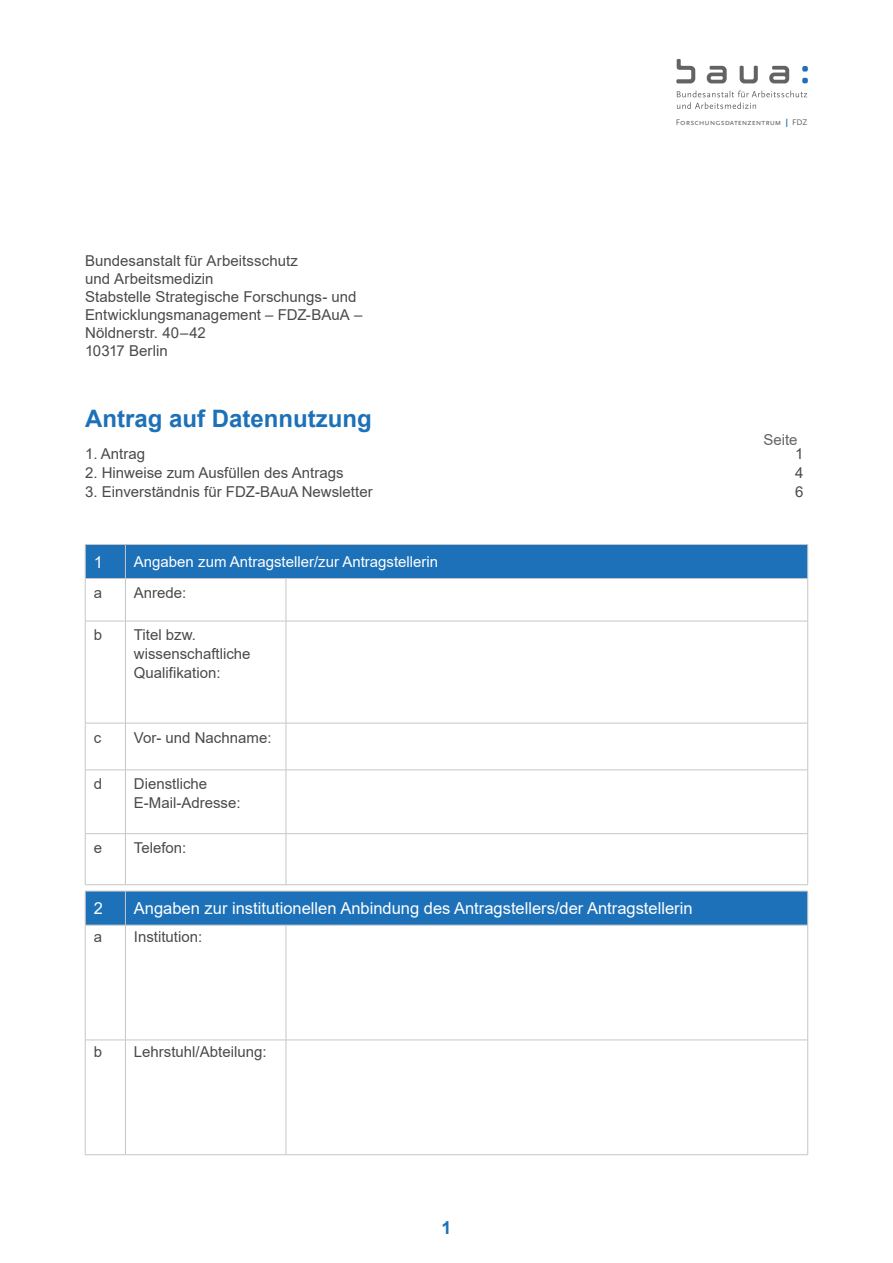
<style>
.page{position:relative;width:893px;height:1263px;background:#fff}
.page>*{position:absolute;margin:0;border:0;box-sizing:border-box;transform-origin:0 0}
.Überschrift1_H1_im_TOC{font:700 24px "Arial";color:#1d71b8}
.t1{font:700 18px "Arial";color:#1d71b8}
.Normal{font:16.5px "Arial";color:#fff}
.Default{font:16.5px "Arial";color:#fff}
.Fließt10p_P{font:15px/18px "Arial";color:#4a4a49}
.Text_Tabelle{font:15px/18.8px "Arial";color:#4a4a49}
.Überschrift2_H2{font:15px "Arial";color:#fff}
.Inhaltsverzeichnis{font:15px "Arial";color:#4a4a49}
.Tabelle{font:15px "Arial";color:#646363}
.t2{font:8.55px "Scala Sans Pro";color:#646363}
.s1{font-weight:700;color:#1d71b8}
</style>
<div class="page">
<svg style="left:802px;top:78px;width:6px;height:5px"></svg>
<svg style="left:802px;top:66px;width:6px;height:6px"></svg>
<svg style="left:677px;top:91px;width:130px;height:18px"></svg>
<svg style="left:676px;top:59px;width:19px;height:24px"></svg>
<svg style="left:740px;top:65px;width:18px;height:18px"></svg>
<svg style="left:707px;top:66px;width:20px;height:17px"></svg>
<svg style="left:769px;top:66px;width:20px;height:17px"></svg>
<div style="left:86px;top:545px;width:721px;height:33px;background:#1d71b8"></div>
<hr style="left:85px;top:544px;width:40px;height:1px;background:#c6c6c6">
<hr style="left:85px;top:545px;width:1px;height:33px;background:#c6c6c6">
<hr style="left:125px;top:544px;width:161px;height:1px;background:#c6c6c6">
<hr style="left:125px;top:545px;width:1px;height:33px;background:#c6c6c6">
<hr style="left:286px;top:544px;width:522px;height:1px;background:#c6c6c6">
<hr style="left:807px;top:545px;width:1px;height:33px;background:#c6c6c6">
<hr style="left:85px;top:578px;width:40px;height:1px;background:#c6c6c6">
<hr style="left:85px;top:579px;width:1px;height:42px;background:#c6c6c6">
<hr style="left:125px;top:578px;width:161px;height:1px;background:#c6c6c6">
<hr style="left:125px;top:579px;width:1px;height:42px;background:#c6c6c6">
<hr style="left:286px;top:578px;width:522px;height:1px;background:#c6c6c6">
<hr style="left:286px;top:579px;width:1px;height:42px;background:#c6c6c6">
<hr style="left:807px;top:579px;width:1px;height:42px;background:#c6c6c6">
<hr style="left:85px;top:621px;width:40px;height:1px;background:#c6c6c6">
<hr style="left:85px;top:621px;width:1px;height:102px;background:#c6c6c6">
<hr style="left:125px;top:621px;width:161px;height:1px;background:#c6c6c6">
<hr style="left:125px;top:621px;width:1px;height:102px;background:#c6c6c6">
<hr style="left:286px;top:621px;width:522px;height:1px;background:#c6c6c6">
<hr style="left:286px;top:621px;width:1px;height:102px;background:#c6c6c6">
<hr style="left:807px;top:621px;width:1px;height:102px;background:#c6c6c6">
<hr style="left:85px;top:723px;width:40px;height:1px;background:#c6c6c6">
<hr style="left:85px;top:723px;width:1px;height:47px;background:#c6c6c6">
<hr style="left:125px;top:723px;width:161px;height:1px;background:#c6c6c6">
<hr style="left:125px;top:723px;width:1px;height:47px;background:#c6c6c6">
<hr style="left:286px;top:723px;width:522px;height:1px;background:#c6c6c6">
<hr style="left:286px;top:723px;width:1px;height:47px;background:#c6c6c6">
<hr style="left:807px;top:723px;width:1px;height:47px;background:#c6c6c6">
<hr style="left:85px;top:770px;width:40px;height:1px;background:#c6c6c6">
<hr style="left:85px;top:770px;width:1px;height:63px;background:#c6c6c6">
<hr style="left:125px;top:770px;width:161px;height:1px;background:#c6c6c6">
<hr style="left:125px;top:770px;width:1px;height:63px;background:#c6c6c6">
<hr style="left:286px;top:770px;width:522px;height:1px;background:#c6c6c6">
<hr style="left:286px;top:770px;width:1px;height:63px;background:#c6c6c6">
<hr style="left:807px;top:770px;width:1px;height:63px;background:#c6c6c6">
<hr style="left:85px;top:833px;width:40px;height:1px;background:#c6c6c6">
<hr style="left:85px;top:834px;width:1px;height:50px;background:#c6c6c6">
<hr style="left:125px;top:833px;width:161px;height:1px;background:#c6c6c6">
<hr style="left:125px;top:834px;width:1px;height:50px;background:#c6c6c6">
<hr style="left:286px;top:833px;width:522px;height:1px;background:#c6c6c6">
<hr style="left:286px;top:834px;width:1px;height:50px;background:#c6c6c6">
<hr style="left:807px;top:834px;width:1px;height:50px;background:#c6c6c6">
<hr style="left:85px;top:884px;width:40px;height:1px;background:#c6c6c6">
<hr style="left:125px;top:884px;width:161px;height:1px;background:#c6c6c6">
<hr style="left:286px;top:884px;width:522px;height:1px;background:#c6c6c6">
<div style="left:86px;top:892px;width:721px;height:33px;background:#1d71b8"></div>
<hr style="left:85px;top:891px;width:40px;height:1px;background:#c6c6c6">
<hr style="left:85px;top:891px;width:1px;height:34px;background:#c6c6c6">
<hr style="left:125px;top:891px;width:161px;height:1px;background:#c6c6c6">
<hr style="left:125px;top:891px;width:1px;height:34px;background:#c6c6c6">
<hr style="left:286px;top:891px;width:522px;height:1px;background:#c6c6c6">
<hr style="left:807px;top:891px;width:1px;height:34px;background:#c6c6c6">
<hr style="left:85px;top:925px;width:40px;height:1px;background:#c6c6c6">
<hr style="left:85px;top:925px;width:1px;height:115px;background:#c6c6c6">
<hr style="left:125px;top:925px;width:161px;height:1px;background:#c6c6c6">
<hr style="left:125px;top:925px;width:1px;height:115px;background:#c6c6c6">
<hr style="left:286px;top:925px;width:522px;height:1px;background:#c6c6c6">
<hr style="left:286px;top:925px;width:1px;height:115px;background:#c6c6c6">
<hr style="left:807px;top:925px;width:1px;height:115px;background:#c6c6c6">
<hr style="left:85px;top:1040px;width:40px;height:1px;background:#c6c6c6">
<hr style="left:85px;top:1040px;width:1px;height:114px;background:#c6c6c6">
<hr style="left:125px;top:1040px;width:161px;height:1px;background:#c6c6c6">
<hr style="left:125px;top:1040px;width:1px;height:114px;background:#c6c6c6">
<hr style="left:286px;top:1040px;width:522px;height:1px;background:#c6c6c6">
<hr style="left:286px;top:1040px;width:1px;height:114px;background:#c6c6c6">
<hr style="left:807px;top:1040px;width:1px;height:114px;background:#c6c6c6">
<hr style="left:85px;top:1154px;width:40px;height:1px;background:#c6c6c6">
<hr style="left:125px;top:1154px;width:161px;height:1px;background:#c6c6c6">
<hr style="left:286px;top:1154px;width:522px;height:1px;background:#c6c6c6">
<p class="Fließt10p_P" style="left:85px;top:252px;width:279px">Bundesanstalt für Arbeitsschutz<br>und Arbeitsmedizin<br>Stabstelle Strategische Forschungs- und<br>Entwicklungsmanagement – FDZ-BAuA –<br>Nöldnerstr. 40–42<br>10317 Berlin</p>
<h1 class="Überschrift1_H1_im_TOC" style="left:85px;top:401px;width:288px">Antrag auf Datennutzung</h1>
<p class="t2" style="left:676px;top:117px;width:133px">Forschungsdatenzentrum <span class="s1">|</span> FDZ</p>
<p class="Tabelle" style="left:763px;top:429px;width:36px">Seite</p>
<p class="Inhaltsverzeichnis" style="left:85px;top:443px;width:62px">1. Antrag</p>
<p class="Inhaltsverzeichnis" style="left:795px;top:443px;width:10px">1</p>
<p class="Fließt10p_P" style="left:85px;top:463px;width:260px">2. Hinweise zum Ausfüllen des Antrags</p>
<p class="Fließt10p_P" style="left:795px;top:463px;width:10px">4</p>
<p class="Fließt10p_P" style="left:85px;top:482px;width:289px">3. Einverständnis für FDZ-BAuA Newsletter</p>
<p class="Fließt10p_P" style="left:795px;top:482px;width:10px">6</p>
<p class="Default" style="left:94px;top:550px;width:11px">1</p>
<h2 class="Überschrift2_H2" style="left:134px;top:551px;width:306px">Angaben zum Antragsteller/zur Antragstellerin</h2>
<p class="Text_Tabelle" style="left:94px;top:583px;width:10px">a</p>
<p class="Text_Tabelle" style="left:134px;top:583px;width:54px">Anrede:</p>
<p class="Text_Tabelle" style="left:94px;top:626px;width:10px">b</p>
<p class="Text_Tabelle" style="left:134px;top:626px;width:118px">Titel bzw. wissenschaftliche<br>Qualifikation:</p>
<p class="Text_Tabelle" style="left:94px;top:728px;width:9px">c</p>
<p class="Text_Tabelle" style="left:134px;top:728px;width:139px">Vor- und Nachname:</p>
<p class="Text_Tabelle" style="left:94px;top:774px;width:10px">d</p>
<p class="Text_Tabelle" style="left:134px;top:774px;width:108px">Dienstliche<br>E-Mail-Adresse:</p>
<p class="Text_Tabelle" style="left:94px;top:838px;width:10px">e</p>
<p class="Text_Tabelle" style="left:134px;top:838px;width:54px">Telefon:</p>
<p class="Default" style="left:94px;top:897px;width:11px">2</p>
<p class="Normal" style="left:134px;top:897px;width:560px">Angaben zur institutionellen Anbindung des Antragstellers/der Antragstellerin</p>
<p class="Text_Tabelle" style="left:94px;top:927px;width:10px">a</p>
<p class="Text_Tabelle" style="left:134px;top:927px;width:70px">Institution:</p>
<p class="Text_Tabelle" style="left:94px;top:1042px;width:10px">b</p>
<p class="Text_Tabelle" style="left:134px;top:1042px;width:134px">Lehrstuhl/Abteilung:</p>
<p class="t1" style="left:441px;top:1214px;width:12px">1</p>
</div>
